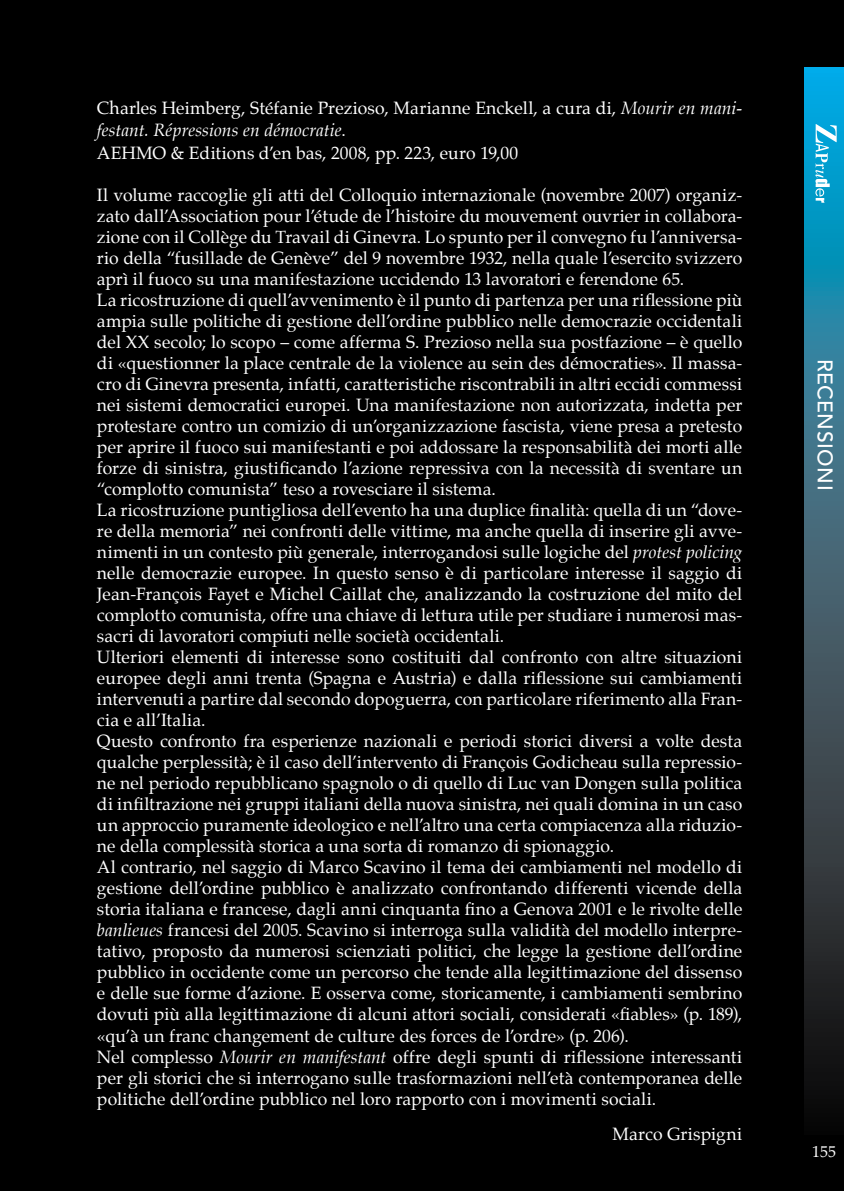
<style>
.page{position:relative;width:844px;height:1191px;background:#fff}
.page>*{position:absolute;margin:0;border:0;box-sizing:border-box;transform-origin:0 0}
.t1{font:500 21px "Avenir";letter-spacing:.025em;color:#fff}
.t2{font:17.5px/21px "Palatino";letter-spacing:.005em;color:#fff}
.t3{font:15.75px "Palatino";color:#fff}
.s1{font-style:italic}
</style>
<div class="page">
<div style="left:0;top:0;width:843px;height:1191px;background:#000"></div>
<svg style="left:804px;top:68px;width:39px;height:1036px;background:#2c5d70"></svg>
<svg style="left:815px;top:124px;width:21px;height:79px;background:#44b8dc"></svg>
<p class="t2" style="left:97px;top:96px;width:646px;line-height:22.8px">Charles Heimberg, Stéfanie Prezioso, Marianne Enckell, a cura di, <span class="s1">Mourir en mani&shy;festant. Répressions en démocratie</span>.<br>AEHMO &amp; Editions d’en bas, 2008, pp. 223, euro 19,00</p>
<p class="t2" style="left:97px;top:185px;width:646px">Il volume raccoglie gli atti del Colloquio internazionale (novembre 2007) organiz&shy;zato dall’Association pour l’étude de l’histoire du mouvement ouvrier in collabora&shy;zione con il Collège du Travail di Ginevra. Lo spunto per il convegno fu l’anniversa&shy;rio della “fusillade de Genève” del 9 novembre 1932, nella quale l’esercito svizzero aprì il fuoco su una manifestazione uccidendo 13 lavoratori e ferendone 65.<br>La ricostruzione di quell’avvenimento è il punto di partenza per una riflessione più ampia sulle politiche di gestione dell’ordine pubblico nelle democrazie occidentali del XX secolo; lo scopo – come afferma S. Prezioso nella sua postfazione – è quello di «questionner la place centrale de la violence au sein des démocraties». Il massa&shy;cro di Ginevra presenta, infatti, caratteristiche riscontrabili in altri eccidi commessi nei sistemi democratici europei. Una manifestazione non autorizzata, indetta per protestare contro un comizio di un’organizzazione fascista, viene presa a pretesto per aprire il fuoco sui manifestanti e poi addossare la responsabilità dei morti alle forze di sinistra, giustificando l’azione repressiva con la necessità di sventare un “complotto comunista” teso a rovesciare il sistema.<br>La ricostruzione puntigliosa dell’evento ha una duplice finalità: quella di un “dove&shy;re della memoria” nei confronti delle vittime, ma anche quella di inserire gli avve&shy;nimenti in un contesto più generale, interrogandosi sulle logiche del <span class="s1">protest policing </span>nelle democrazie europee. In questo senso è di particolare interesse il saggio di Jean-François Fayet e Michel Caillat che, analizzando la costruzione del mito del complotto comunista, offre una chiave di lettura utile per studiare i numerosi mas&shy;sacri di lavoratori compiuti nelle società occidentali.<br>Ulteriori elementi di interesse sono costituiti dal confronto con altre situazioni europee degli anni trenta (Spagna e Austria) e dalla riflessione sui cambiamenti intervenuti a partire dal secondo dopoguerra, con particolare riferimento alla Fran&shy;cia e all’Italia.<br>Questo confronto fra esperienze nazionali e periodi storici diversi a volte desta qualche perplessità; è il caso dell’intervento di François Godicheau sulla repressio&shy;ne nel periodo repubblicano spagnolo o di quello di Luc van Dongen sulla politica di infiltrazione nei gruppi italiani della nuova sinistra, nei quali domina in un caso un approccio puramente ideologico e nell’altro una certa compiacenza alla riduzio&shy;ne della complessità storica a una sorta di romanzo di spionaggio.<br>Al contrario, nel saggio di Marco Scavino il tema dei cambiamenti nel modello di gestione dell’ordine pubblico è analizzato confrontando differenti vicende della storia italiana e francese, dagli anni cinquanta fino a Genova 2001 e le rivolte delle <span class="s1">banlieues</span> francesi del 2005. Scavino si interroga sulla validità del modello interpre&shy;tativo, proposto da numerosi scienziati politici, che legge la gestione dell’ordine pubblico in occidente come un percorso che tende alla legittimazione del dissenso e delle sue forme d’azione. E osserva come, storicamente, i cambiamenti sembrino dovuti più alla legittimazione di alcuni attori sociali, considerati «fiables» (p. 189), «qu’à un franc changement de culture des forces de l’ordre» (p. 206).<br>Nel complesso <span class="s1">Mourir en manifestant</span> offre degli spunti di riflessione interessanti per gli storici che si interrogano sulle trasformazioni nell’età contemporanea delle politiche dell’ordine pubblico nel loro rapporto con i movimenti sociali.</p>
<p class="t2" style="left:612px;top:1123px;width:131px">Marco Grispigni</p>
<p class="t1" style="left:837px;top:358px;width:133px;rotate:90deg">RECENSIONI</p>
<p class="t3" style="left:812px;top:1138px;width:25px">155</p>
</div>
